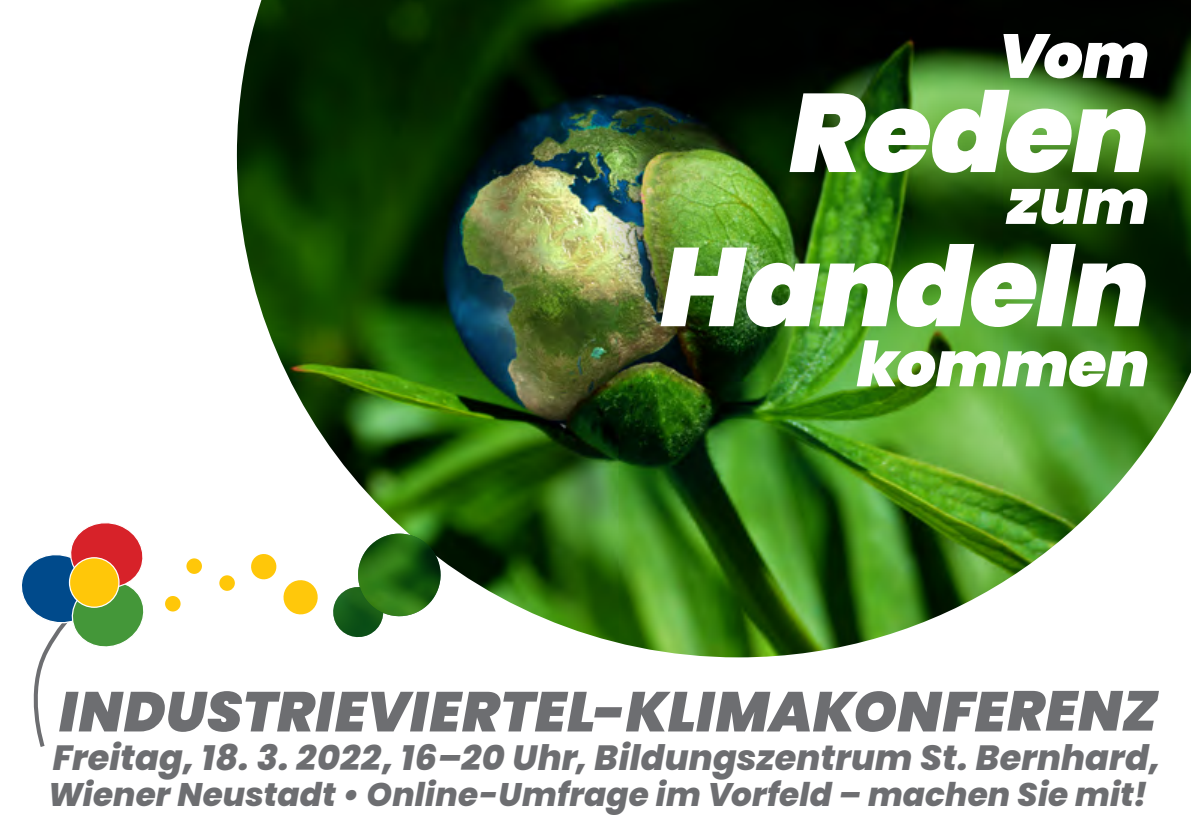
<style>
.page{position:relative;width:1191px;height:840px;background:#fff}
.page>*{position:absolute;margin:0;border:0;box-sizing:border-box;transform-origin:0 0}
.t1{font:italic 900 111px "Poppins";letter-spacing:-.01em;color:#fff}
.t2{font:italic 900 62px "Poppins";letter-spacing:-.005em;color:#fff}
.t3{font:italic 900 56px "Poppins";letter-spacing:.01em;color:#6d6e71}
.t4{font:italic 800 35px "Poppins";letter-spacing:.005em;color:#6d6e71}
.t5{font:italic 800 32.6px "Poppins";letter-spacing:.005em;color:#6d6e71}
</style>
<div class="page">
<img style="left:237px;top:0;width:954px;height:657px">
<svg style="left:163px;top:593px;width:20px;height:20px"></svg>
<div style="left:161px;top:591px;width:24px;height:24px;border:4px solid #fff;border-radius:50%"></div>
<div style="left:184px;top:556px;width:20px;height:19px;background:#ffc709;border-radius:50%"></div>
<div style="left:182px;top:554px;width:24px;height:23px;border:4px solid #fff;border-radius:50%"></div>
<div style="left:217px;top:573px;width:20px;height:19px;background:#ffc709;border-radius:50%"></div>
<div style="left:215px;top:571px;width:24px;height:23px;border:4px solid #fff;border-radius:50%"></div>
<div style="left:248px;top:554px;width:24px;height:23px;border:4px solid #fff;border-radius:50%"></div>
<svg style="left:22px;top:523px;width:122px;height:224px"></svg>
<div style="left:69px;top:557px;width:50px;height:50px;background:#ffc709;border-radius:50%"></div>
<div style="left:69px;top:557px;width:51px;height:50px;border:1px solid #fff;border-radius:50%"></div>
<svg style="left:330px;top:527px;width:116px;height:113px"></svg>
<img style="left:352px;top:533px;width:94px;height:88px">
<svg style="left:249px;top:552px;width:71px;height:64px"></svg>
<h2 class="t2" style="left:998px;top:20px;width:144px">Vom</h2>
<h1 class="t1" style="left:789px;top:69px;width:361px">Reden</h1>
<h2 class="t2" style="left:1007px;top:166px;width:136px">zum</h2>
<h1 class="t1" style="left:660px;top:223px;width:490px">Handeln</h1>
<h2 class="t2" style="left:856px;top:328px;width:294px">kommen</h2>
<h3 class="t3" style="left:59px;top:679px;width:988px">INDUSTRIEVIERTEL-Klimakonferen</h3>
<h3 class="t3" style="left:1122px;top:678px;width:37px">z</h3>
<p class="t4" style="left:53px;top:736px;width:1109px">Freitag, 18. 3. 2022, 16–20 Uhr, Bildungszentrum St. Bernhard,</p>
<p class="t5" style="left:48px;top:774px;width:1100px">Wiener Neustadt • Online-Umfrage im Vorfeld – machen Sie mit!</p>
</div>
